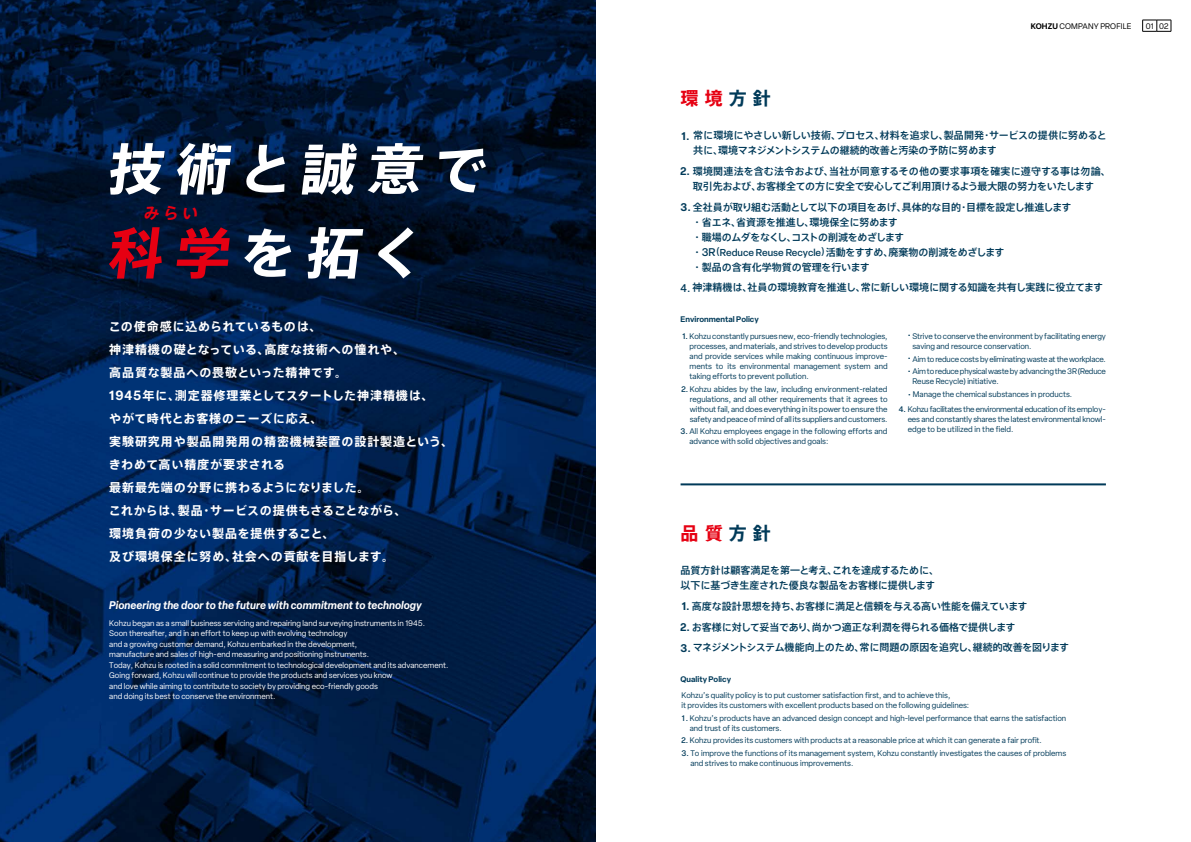
<style>
.page{position:relative;width:1191px;height:842px;background:#fff}
.page>*{position:absolute;margin:0;border:0;box-sizing:border-box;transform-origin:0 0}
.t1{font:700 55px/84px "Axis Std";color:#fff}
.t2{font:700 18px "Axis Std";letter-spacing:.34em;color:#e60012}
.t3{font:700 16px "Axis Std";color:#e60012}
.t4{font:700 12px/23px "Axis Std";letter-spacing:.075em;color:#fff}
.t5{font:italic 600 11px "Elza";color:#fff}
.t6{font:500 10px/15px "Axis Std";letter-spacing:-.01em;color:#003a59}
.t7{font:500 10px "Axis Std";letter-spacing:-.03em;color:#003a59}
.t8{font:8px/10px "Elza";color:#003a59}
.t9{font:8px/10.5px "Elza";color:#fff}
.t10{font:8px/12.8px "Elza";letter-spacing:-.02em;color:#003a59}
.t11{font:8px "Elza";letter-spacing:.02em;color:#000}
.t12{font:600 8px "Elza";color:#003a59}
.s1{color:#e60012}
.s2{font-family:"Elza";font-weight:600;font-size:13.2px}
.s3{font-weight:600}
.s4{color:#003a59}
.s5{font-family:"Elza";font-weight:600;font-size:11px}
.s6{font-family:"Elza";font-size:11px}
.s7{font-size:9px}
.s8{font-family:"Elza";font-size:9.9px}
.s9{font-weight:500}
</style>
<div class="page">
<img style="left:0;top:0;width:595px;height:842px">
<hr style="left:680px;top:483px;width:426px;height:2px;background:#003a59">
<svg style="left:1142px;top:20px;width:29px;height:12px"></svg>
<p class="t1" style="left:107px;top:124px;width:390px">技術と誠意で<span class="s1">科学</span>を拓く</p>
<p class="t3" style="left:143px;top:200px;width:58px">みらい</p>
<p class="t4" style="left:109px;top:314px;width:346px">この使命感に込められているものは、<br>神津精機の礎となっている、高度な技術への憧れや、<br>高品質な製品への畏敬といった精神です。<br><span class="s2">1945</span>年に、測定器修理業としてスタートした神津精機は、<br>やがて時代とお客様のニーズに応え、<br>実験研究用や製品開発用の精密機械装置の設計製造という、きわめて高い精度が要求される<br>最新最先端の分野に携わるようになりました。<br>これからは、製品・サービスの提供もさることながら、<br>環境負荷の少ない製品を提供すること、<br>及び環境保全に努め、社会への貢献を目指します。</p>
<p class="t5" style="left:109px;top:597px;width:314px">Pioneering the door to the future with commitment to technology</p>
<p class="t9" style="left:109px;top:618px;width:340px">Kohzu began as a small business servicing and repairing land surveying instruments in 1945.<br>Soon thereafter, and in an effort to keep up with evolving technology<br>and a growing customer demand, Kohzu embarked in the development,<br>manufacture and sales of high-end measuring and positioning instruments.<br>Today, Kohzu is rooted in a solid commitment to technological development and its advancement.<br>Going forward, Kohzu will continue to provide the products and services you know<br>and love while aiming to contribute to society by providing eco-friendly goods<br>and doing its best to conserve the environment.</p>
<p class="t11" style="left:1030px;top:20px;width:102px"><span class="s3">KOHZU</span> COMPANY PROFILE</p>
<p class="t11" style="left:1145px;top:20px;width:24px">01 02</p>
<p class="t2" style="left:680px;top:84px;width:92px">環境<span class="s4">方針</span></p>
<p class="t6" style="left:693px;top:127px;width:415px;text-indent:-12px"><span class="s5">1.</span> 常に環境にやさしい新しい技術、プロセス、材料を追求し、製品開発・サービスの提供に努めると共に、環境マネジメントシステムの継続的改善と汚染の予防に努めます</p>
<p class="t6" style="left:680px;top:163px;width:432px;text-align:center"><span class="s5">2.</span> 環境関連法を含む法令および、当社が同意するその他の要求事項を確実に遵守する事は勿論、取引先および、お客様全ての方に安全で安心してご利用頂けるよう最大限の努力をいたします</p>
<p class="t6" style="left:692px;top:199px;width:381px;text-indent:-12px"><span class="s5">3.</span> 全社員が取り組む活動として以下の項目をあげ、具体的な目的・目標を設定し推進します・省エネ、省資源を推進し、環境保全に努めます<br>・職場のムダをなくし、コストの削減をめざします<br>・ <span class="s6">3R</span><span class="s7">（</span><span class="s8">Reduce Reuse Recycle</span><span class="s7">）</span>活動をすすめ、廃棄物の削減をめざします<br>・製品の含有化学物質の管理を行います</p>
<p class="t6" style="left:680px;top:279px;width:424px"><span class="s6">4.</span> 神津精機は、社員の環境教育を推進し、常に新しい環境に関する知識を共有し実践に役立てます</p>
<p class="t12" style="left:680px;top:314px;width:80px">Environmental Policy</p>
<p class="t8" style="left:689px;top:331px;width:199px;text-align:justify;text-indent:-7px"><span class="s9">1.</span> Kohzu constantly pursues new, eco-friendly technologies, processes, and materials, and strives to develop products and provide services while making continuous improve&shy;ments to its environmental management system and taking efforts to prevent pollution.</p>
<p class="t8" style="left:690px;top:384px;width:199px;text-align:justify;text-indent:-8px"><span class="s9">2.</span> Kohzu abides by the law, including environment-related regulations, and all other requirements that it agrees to without fail, and does everything in its power to ensure the safety and peace of mind of all its suppliers and customers.</p>
<p class="t8" style="left:689px;top:426px;width:199px;text-indent:-9px"><span class="s9">3.</span> All Kohzu employees engage in the following efforts and advance with solid objectives and goals:</p>
<p class="t8" style="left:912px;top:331px;width:195px;text-indent:-4px"><sup>.</sup> Strive to conserve the environment by facilitating energy saving and resource conservation.</p>
<p class="t10" style="left:908px;top:352px;width:199px"><sup>.</sup> Aim to reduce costs by eliminating waste at the workplace. <sup>.</sup> Aim to reduce physical waste by advancing the 3R (Reduce</p>
<p class="t8" style="left:912px;top:376px;width:88px">Reuse Recycle) initiative.</p>
<p class="t8" style="left:908px;top:389px;width:166px">• Manage the chemical substances in products.</p>
<p class="t8" style="left:907px;top:404px;width:200px;text-align:justify;text-indent:-9px"><span class="s9">4.</span> Kohzu facilitates the environmental education of its employ&shy;ees and constantly shares the latest environmental knowl&shy;edge to be utilized in the field.</p>
<p class="t2" style="left:680px;top:519px;width:92px">品質<span class="s4">方針</span></p>
<p class="t6" style="left:680px;top:562px;width:260px">品質方針は顧客満足を第一と考え、これを達成するために、以下に基づき生産された優良な製品をお客様に提供します</p>
<p class="t6" style="left:682px;top:598px;width:347px"><span class="s5">1.</span> 高度な設計思想を持ち、お客様に満足と信頼を与える高い性能を備えています</p>
<p class="t7" style="left:680px;top:619px;width:336px"><span class="s5">2.</span> お客様に対して妥当であり、尚かつ適正な利潤を得られる価格で提供します</p>
<p class="t6" style="left:680px;top:639px;width:390px"><span class="s5">3.</span> マネジメントシステム機能向上のため、常に問題の原因を追究し、継続的改善を図ります</p>
<p class="t8" style="left:680px;top:671px;width:271px;line-height:15.7px"><span class="s3">Quality Policy<br></span>Kohzu’s quality policy is to put customer satisfaction first, and to achieve this,</p>
<p class="t8" style="left:681px;top:700px;width:289px">it provides its customers with excellent products based on the following guidelines:</p>
<p class="t8" style="left:690px;top:713px;width:378px;text-indent:-8px"><span class="s9">1.</span> Kohzu’s products have an advanced design concept and high-level performance that earns the satisfaction and trust of its customers.</p>
<p class="t8" style="left:681px;top:736px;width:362px"><span class="s9">2.</span> Kohzu provides its customers with products at a reasonable price at which it can generate a fair profit.</p>
<p class="t8" style="left:690px;top:748px;width:377px;text-indent:-9px"><span class="s9">3.</span> To improve the functions of its management system, Kohzu constantly investigates the causes of problems and strives to make continuous improvements.</p>
</div>
